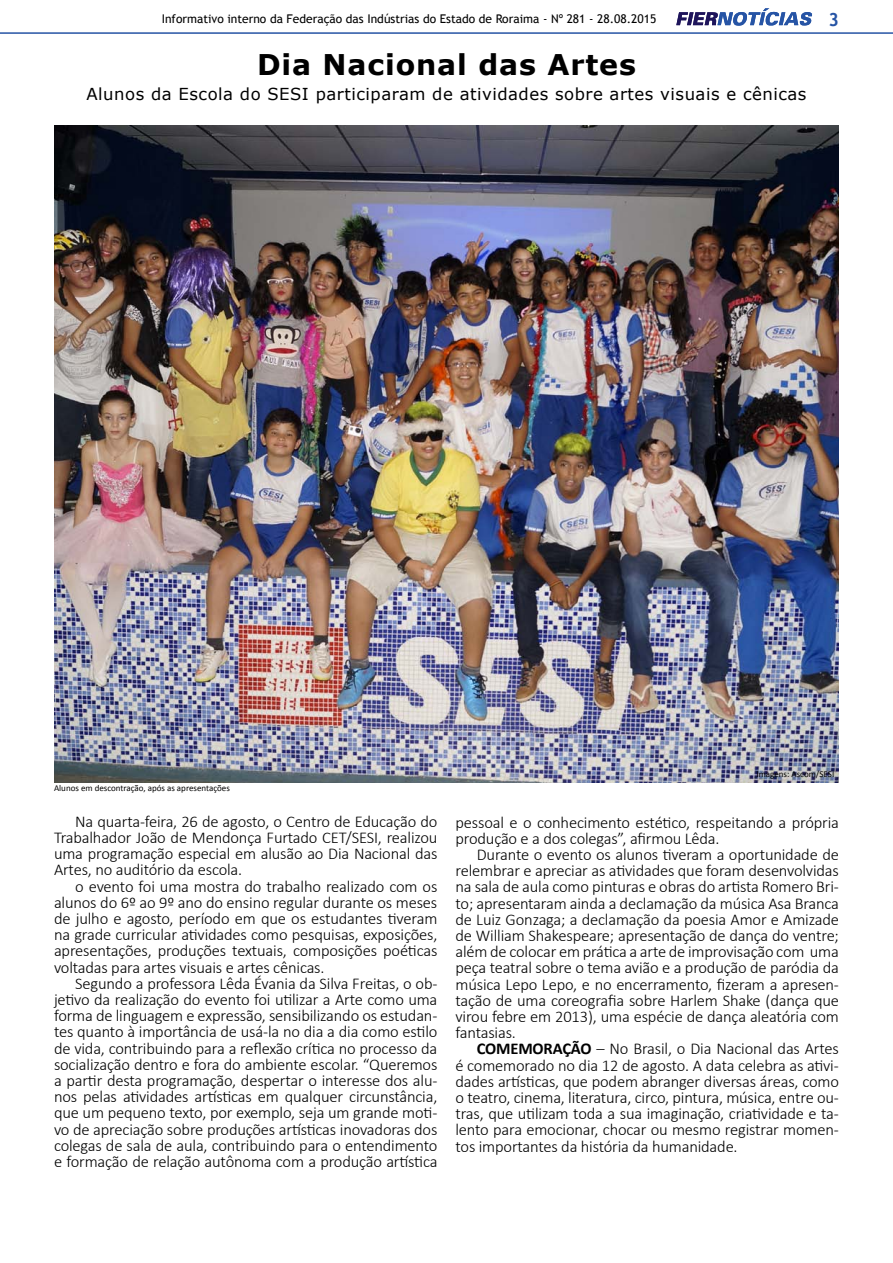
<style>
.page{position:relative;width:893px;height:1263px;background:#fff}
.page>*{position:absolute;margin:0;border:0;box-sizing:border-box;transform-origin:0 0}
.t1{font:700 28.5px "Verdana";letter-spacing:.03em;color:#000}
.t2{font:700 18px "Trebuchet MS";color:#2654a5}
.t3{font:300 16.5px/16.2px "Calibri";letter-spacing:-.01em;color:#000;text-align:justify}
.t4{font:16.5px "Verdana";letter-spacing:.03em;color:#000}
.t5{font:12px "Trebuchet MS";color:#000}
.t6{font:9px "Calibri";color:#000}
.s1{font-weight:700}
</style>
<div class="page">
<svg style="left:676px;top:8px;width:136px;height:18px"></svg>
<hr style="left:0;top:32px;width:893px;height:2px;background:#2654a5">
<img style="left:54px;top:125px;width:785px;height:657px">
<p class="t5" style="left:162px;top:11px;width:496px">Informativo interno da Federação das Indústrias do Estado de Roraima - Nº 281 - 28.08.2015</p>
<p class="t2" style="left:828px;top:8px;width:12px">3</p>
<h1 class="t1" style="left:257px;top:45px;width:380px">Dia Nacional das Artes</h1>
<p class="t4" style="left:87px;top:83px;width:721px">Alunos da Escola do SESI participaram de atividades sobre artes visuais e cênicas</p>
<p class="t6" style="left:54px;top:783px;width:177px">Alunos em descontração, após as apresentações</p>
<p class="t3" style="left:54px;top:813px;width:385px;text-indent:21px">Na quarta-feira, 26 de agosto, o Centro de Educação do Trabalhador João de Mendonça Furtado CET/SESI, realizou uma programação especial em alusão ao Dia Nacional das Artes, no auditório da escola.</p>
<p class="t3" style="left:54px;top:878px;width:385px;text-indent:21px">o evento foi uma mostra do trabalho realizado com os alunos do 6º ao 9º ano do ensino regular durante os meses de julho e agosto, período em que os estudantes tiveram na grade curricular atividades como pesquisas, exposições, apresentações, produções textuais, composições poéticas voltadas para artes visuais e artes cênicas.</p>
<p class="t3" style="left:54px;top:975px;width:385px;text-indent:21px">Segundo a professora Lêda Évania da Silva Freitas, o ob&shy;jetivo da realização do evento foi utilizar a Arte como uma forma de linguagem e expressão, sensibilizando os estudan&shy;tes quanto à importância de usá-la no dia a dia como estilo de vida, contribuindo para a reflexão crítica no processo da socialização dentro e fora do ambiente escolar. “Queremos a partir desta programação, despertar o interesse dos alu&shy;nos pelas atividades artísticas em qualquer circunstância, que um pequeno texto, por exemplo, seja um grande moti&shy;vo de apreciação sobre produções artísticas inovadoras dos colegas de sala de aula, contribuindo para o entendimento e formação de relação autônoma com a produção artística</p>
<p class="t6" style="left:756px;top:769px;width:79px">Imagens: Ascom/SESI</p>
<p class="t3" style="left:455px;top:814px;width:385px">pessoal e o conhecimento estético, respeitando a própria produção e a dos colegas”, afirmou Lêda.</p>
<p class="t3" style="left:455px;top:846px;width:385px;text-indent:21px">Durante o evento os alunos tiveram a oportunidade de relembrar e apreciar as atividades que foram desenvolvidas na sala de aula como pinturas e obras do artista Romero Bri&shy;to; apresentaram ainda a declamação da música Asa Branca de Luiz Gonzaga; a declamação da poesia Amor e Amizade de William Shakespeare; apresentação de dança do ventre; além de colocar em prática a arte de improvisação com uma peça teatral sobre o tema avião e a produção de paródia da música Lepo Lepo, e no encerramento, fizeram a apresen&shy;tação de uma coreografia sobre Harlem Shake (dança que virou febre em 2013), uma espécie de dança aleatória com fantasias.</p>
<p class="t3" style="left:455px;top:1041px;width:385px;text-indent:21px"><span class="s1">COMEMORAÇÃO</span> – No Brasil, o Dia Nacional das Artes é comemorado no dia 12 de agosto. A data celebra as ativi&shy;dades artísticas, que podem abranger diversas áreas, como o teatro, cinema, literatura, circo, pintura, música, entre ou&shy;tras, que utilizam toda a sua imaginação, criatividade e ta&shy;lento para emocionar, chocar ou mesmo registrar momen&shy;tos importantes da história da humanidade.</p>
</div>
